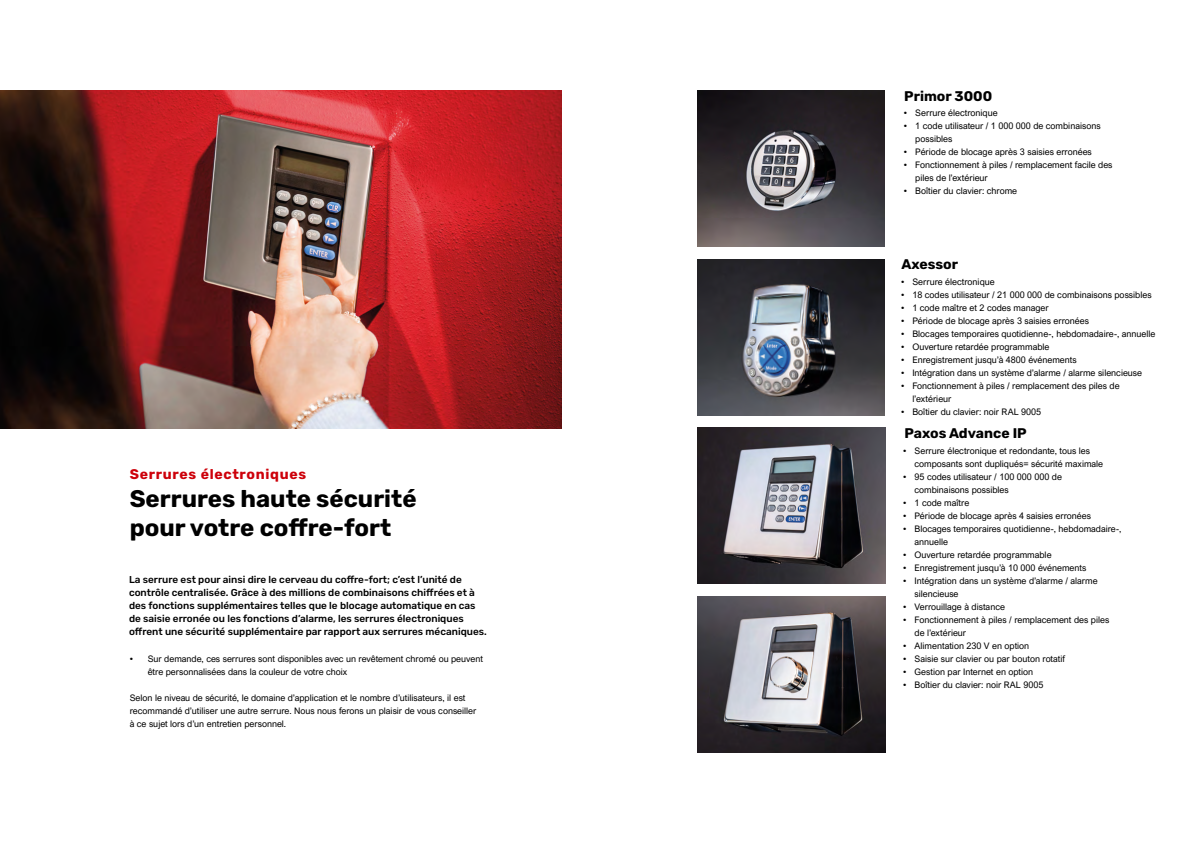
<style>
.page{position:relative;width:1191px;height:842px;background:#fff}
.page>*{position:absolute;margin:0;border:0;box-sizing:border-box;transform-origin:0 0}
.t1{font:700 24px/28.8px "Rubik";color:#000}
.t2{font:700 14px "Rubik";color:#000}
.t3{font:700 14px "Rubik";letter-spacing:.05em;color:#cd000a}
.t4{font:500 10px/13px "Rubik";color:#000}
.t5{font:9px/13px "Arial Nova";color:#000}
</style>
<div class="page">
<img style="left:0;top:91px;width:561px;height:337px">
<img style="left:697px;top:91px;width:187px;height:156px">
<img style="left:697px;top:259px;width:187px;height:156px">
<img style="left:697px;top:428px;width:188px;height:156px">
<img style="left:697px;top:597px;width:188px;height:156px">
<h2 class="t3" style="left:130px;top:465px;width:178px">Serrures électroniques</h2>
<h1 class="t1" style="left:130px;top:485px;width:288px">Serrures haute sécurité pour votre coffre-fort</h1>
<p class="t4" style="left:129px;top:574px;width:359px">La serrure est pour ainsi dire le cerveau du coffre-fort; c’est l’unité de contrôle centralisée. Grâce à des millions de combinaisons chiffrées et à des fonctions supplémentaires telles que le blocage automatique en cas de saisie erronée ou les fonctions d’alarme, les serrures électroniques offrent une sécurité supplémentaire par rapport aux serrures mécaniques.</p>
<p class="t5" style="left:148px;top:652px;width:337px;text-indent:-18px">• Sur demande, ces serrures sont disponibles avec un revêtement chromé ou peuvent être personnalisées dans la couleur de votre choix</p>
<p class="t5" style="left:130px;top:691px;width:348px">Selon le niveau de sécurité, le domaine d’application et le nombre d’utilisateurs, il est recommandé d’utiliser une autre serrure. Nous nous ferons un plaisir de vous conseiller à ce sujet lors d’un entretien personnel.</p>
<h2 class="t2" style="left:904px;top:88px;width:90px">Primor 3000</h2>
<p class="t5" style="left:904px;top:106px;width:95px">• Serrure électronique</p>
<p class="t5" style="left:915px;top:119px;width:187px;text-indent:-11px">• 1 code utilisateur / 1 000 000 de combinaisons possibles</p>
<p class="t5" style="left:904px;top:145px;width:189px">• Période de blocage après 3 saisies erronées</p>
<p class="t5" style="left:915px;top:158px;width:199px;text-indent:-11px">• Fonctionnement à piles / remplacement facile des piles de l’extérieur</p>
<p class="t5" style="left:904px;top:184px;width:115px">• Boîtier du clavier: chrome</p>
<h2 class="t2" style="left:901px;top:256px;width:58px">Axessor</h2>
<p class="t5" style="left:901px;top:275px;width:95px">• Serrure électronique</p>
<p class="t5" style="left:901px;top:288px;width:252px">• 18 codes utilisateur / 21 000 000 de combinaisons possibles</p>
<p class="t5" style="left:901px;top:301px;width:149px">• 1 code maître et 2 codes manager</p>
<p class="t5" style="left:901px;top:314px;width:189px">• Période de blocage après 3 saisies erronées</p>
<p class="t5" style="left:901px;top:327px;width:256px">• Blocages temporaires quotidienne-, hebdomadaire-, annuelle</p>
<p class="t5" style="left:901px;top:340px;width:150px">• Ouverture retardée programmable</p>
<p class="t5" style="left:901px;top:353px;width:177px">• Enregistrement jusqu’à 4800 événements</p>
<p class="t5" style="left:901px;top:366px;width:242px">• Intégration dans un système d’alarme / alarme silencieuse</p>
<p class="t5" style="left:912px;top:379px;width:209px;text-indent:-11px">• Fonctionnement à piles / remplacement des piles de l’extérieur</p>
<p class="t5" style="left:901px;top:405px;width:142px">• Boîtier du clavier: noir RAL 9005</p>
<h2 class="t2" style="left:904px;top:425px;width:124px">Paxos Advance IP</h2>
<p class="t5" style="left:914px;top:444px;width:190px;text-indent:-11px">• Serrure électronique et redondante, tous les composants sont dupliqués= sécurité maximale</p>
<p class="t5" style="left:914px;top:470px;width:149px;text-indent:-11px">• 95 codes utilisateur / 100 000 000 de combinaisons possibles</p>
<p class="t5" style="left:903px;top:496px;width:68px">• 1 code maître</p>
<p class="t5" style="left:903px;top:509px;width:189px">• Période de blocage après 4 saisies erronées</p>
<p class="t5" style="left:914px;top:522px;width:208px;text-indent:-11px">• Blocages temporaires quotidienne-, hebdomadaire-, annuelle</p>
<p class="t5" style="left:903px;top:548px;width:150px">• Ouverture retardée programmable</p>
<p class="t5" style="left:903px;top:561px;width:185px">• Enregistrement jusqu’à 10 000 événements</p>
<p class="t5" style="left:914px;top:574px;width:185px;text-indent:-11px">• Intégration dans un système d’alarme / alarme silencieuse</p>
<p class="t5" style="left:903px;top:600px;width:103px">• Verrouillage à distance</p>
<p class="t5" style="left:914px;top:613px;width:196px;text-indent:-11px">• Fonctionnement à piles / remplacement des piles de l’extérieur</p>
<p class="t5" style="left:903px;top:639px;width:128px">• Alimentation 230 V en option</p>
<p class="t5" style="left:903px;top:652px;width:163px">• Saisie sur clavier ou par bouton rotatif</p>
<p class="t5" style="left:903px;top:665px;width:131px">• Gestion par Internet en option</p>
<p class="t5" style="left:903px;top:678px;width:142px">• Boîtier du clavier: noir RAL 9005</p>
</div>
